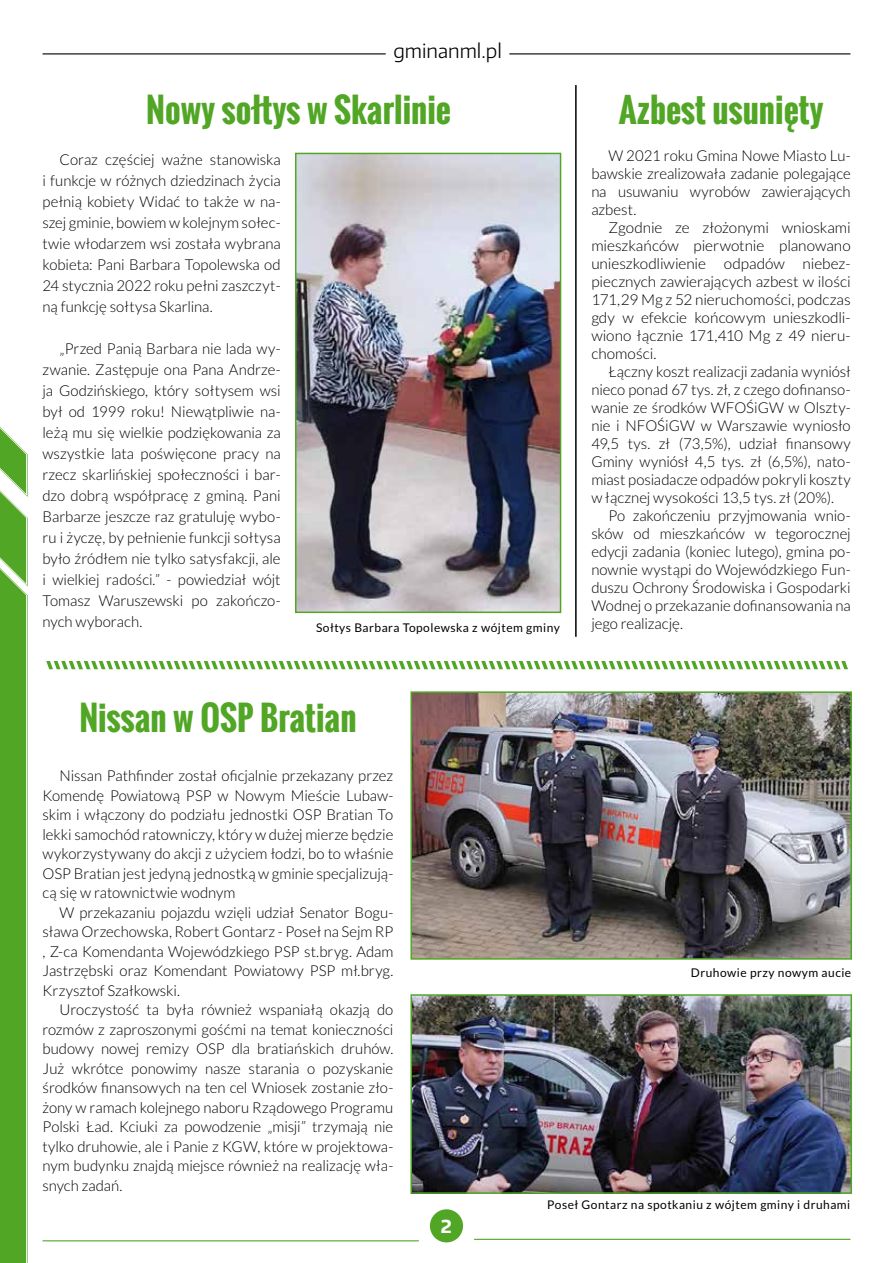
<style>
.page{position:relative;width:893px;height:1263px;background:#fff}
.page>*{position:absolute;margin:0;border:0;box-sizing:border-box;transform-origin:0 0}
.t1{font:700 33px "Oswald";color:#52a625}
.t2{font:300 19.5px "Encode Sans";color:#000}
.t3{font:700 18px "Encode Sans";color:#fff}
.t4{font:300 15px/18px "Lato";letter-spacing:-.005em;color:#000;text-align:justify}
.t5{font:12px "Lato";letter-spacing:.04em;color:#000}
</style>
<div class="page">
<hr style="left:43px;top:53px;width:343px;height:1px;background:#000">
<hr style="left:509px;top:53px;width:341px;height:1px;background:#000">
<svg style="left:0;top:427px;width:28px;height:836px;background:#63ae3b"></svg>
<img style="left:298px;top:156px;width:260px;height:454px">
<div style="left:295px;top:153px;width:266px;height:460px;border:2px solid #52a625"></div>
<svg style="left:46px;top:661px;width:802px;height:8px"></svg>
<img style="left:413px;top:694px;width:436px;height:263px">
<div style="left:410px;top:691px;width:442px;height:269px;border:2px solid #52a625"></div>
<img style="left:413px;top:997px;width:436px;height:194px">
<div style="left:410px;top:994px;width:442px;height:200px;border:2px solid #52a625"></div>
<hr style="left:575px;top:85px;width:2px;height:552px;background:#000">
<div style="left:430px;top:1209px;width:33px;height:33px;background:#52a625;border-radius:50%"></div>
<hr style="left:43px;top:1240px;width:376px;height:1px;background:#52a625">
<hr style="left:474px;top:1239px;width:376px;height:1px;background:#52a625">
<h2 class="t2" style="left:393px;top:38px;width:110px">gminanml.pl</h2>
<h1 class="t1" style="left:146px;top:86px;width:306px">Nowy sołtys w Skarlinie</h1>
<h1 class="t1" style="left:619px;top:86px;width:206px">Azbest usunięty</h1>
<p class="t4" style="left:43px;top:149px;width:240px;line-height:21px;text-indent:17px">Coraz częściej ważne stanowiska i funkcje w różnych dziedzinach życia pełnią kobiety Widać to także w na&shy;szej gminie, bowiem w kolejnym sołec&shy;twie włodarzem wsi została wybrana kobieta: Pani Barbara Topolewska od 24 stycznia 2022 roku pełni zaszczyt&shy;ną funkcję sołtysa Skarlina.</p>
<p class="t4" style="left:43px;top:338px;width:240px;line-height:21px;text-indent:17px">„Przed Panią Barbara nie lada wy&shy;zwanie. Zastępuje ona Pana Andrze&shy;ja Godzińskiego, który sołtysem wsi był od 1999 roku! Niewątpliwie na&shy;leżą mu się wielkie podziękowania za wszystkie lata poświęcone pracy na rzecz skarlińskiej społeczności i bar&shy;dzo dobrą współpracę z gminą. Pani Barbarze jeszcze raz gratuluję wybo&shy;ru i życzę, by pełnienie funkcji sołtysa było źródłem nie tylko satysfakcji, ale i wielkiej radości.” - powiedział wójt Tomasz Waruszewski po zakończo&shy;nych wyborach.</p>
<p class="t4" style="left:591px;top:147px;width:261px;text-indent:17px">W 2021 roku Gmina Nowe Miasto Lu&shy;bawskie zrealizowała zadanie polegające na usuwaniu wyrobów zawierających azbest.</p>
<p class="t4" style="left:591px;top:219px;width:261px;text-indent:17px">Zgodnie ze złożonymi wnioskami mieszkańców pierwotnie planowano unieszkodliwienie odpadów niebez&shy;piecznych zawierających azbest w ilości 171,29 Mg z 52 nieruchomości, podczas gdy w efekcie końcowym unieszkodli&shy;wiono łącznie 171,410 Mg z 49 nieru&shy;chomości.</p>
<p class="t4" style="left:591px;top:363px;width:261px;text-indent:17px">Łączny koszt realizacji zadania wyniósł nieco ponad 67 tys. zł, z czego dofinanso&shy;wanie ze środków WFOŚiGW w Olszty&shy;nie i NFOŚiGW w Warszawie wyniosło 49,5 tys. zł (73,5%), udział finansowy Gminy wyniósł 4,5 tys. zł (6,5%), nato&shy;miast posiadacze odpadów pokryli koszty w łącznej wysokości 13,5 tys. zł (20%).</p>
<p class="t4" style="left:591px;top:507px;width:261px;text-indent:17px">Po zakończeniu przyjmowania wnio&shy;sków od mieszkańców w tegorocznej edycji zadania (koniec lutego), gmina po&shy;nownie wystąpi do Wojewódzkiego Fun&shy;duszu Ochrony Środowiska i Gospodarki Wodnej o przekazanie dofinansowania na</p>
<p class="t5" style="left:316px;top:620px;width:245px">Sołtys Barbara Topolewska z wójtem gminy</p>
<p class="t4" style="left:591px;top:615px;width:93px">jego realizację.</p>
<h1 class="t1" style="left:79px;top:693px;width:279px">Nissan w OSP Bratian</h1>
<p class="t4" style="left:43px;top:766px;width:352px;line-height:19.5px;text-indent:17px">Nissan Pathfinder został oficjalnie przekazany przez Komendę Powiatową PSP w Nowym Mieście Lubaw&shy;skim i włączony do podziału jednostki OSP Bratian To lekki samochód ratowniczy, który w dużej mierze będzie wykorzystywany do akcji z użyciem łodzi, bo to właśnie OSP Bratian jest jedyną jednostką w gminie specjalizują&shy;cą się w ratownictwie wodnym</p>
<p class="t4" style="left:43px;top:902px;width:352px;line-height:19.5px;text-indent:17px">W przekazaniu pojazdu wzięli udział Senator Bogu&shy;sława Orzechowska, Robert Gontarz - Poseł na Sejm RP , Z-ca Komendanta Wojewódzkiego PSP st.bryg. Adam Jastrzębski oraz Komendant Powiatowy PSP mł.bryg.<br>Krzysztof Szałkowski.</p>
<p class="t4" style="left:43px;top:1000px;width:352px;line-height:19.5px;text-indent:17px">Uroczystość ta była również wspaniałą okazją do rozmów z zaproszonymi gośćmi na temat konieczności budowy nowej remizy OSP dla bratiańskich druhów.<br>Już wkrótce ponowimy nasze starania o pozyskanie środków finansowych na ten cel Wniosek zostanie zło&shy;żony w ramach kolejnego naboru Rządowego Programu Polski Ład. Kciuki za powodzenie „misji” trzymają nie tylko druhowie, ale i Panie z KGW, które w projektowa&shy;nym budynku znajdą miejsce również na realizację wła&shy;snych zadań.</p>
<p class="t3" style="left:441px;top:1214px;width:13px">2</p>
<p class="t5" style="left:691px;top:966px;width:162px">Druhowie przy nowym aucie</p>
<p class="t5" style="left:547px;top:1198px;width:305px">Poseł Gontarz na spotkaniu z wójtem gminy i druhami</p>
</div>
